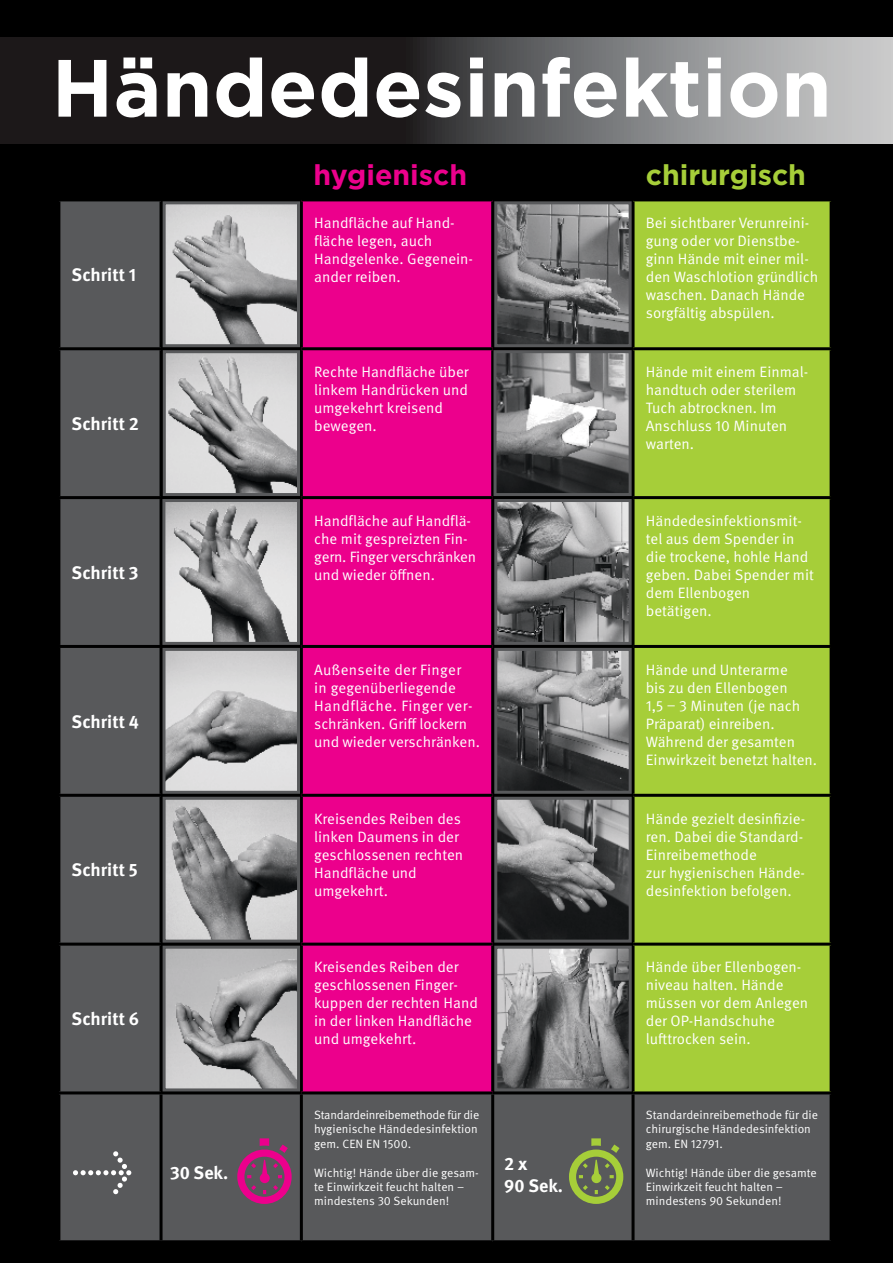
<style>
.page{position:relative;width:893px;height:1263px;background:#000}
.page>*{position:absolute;margin:0;border:0;box-sizing:border-box;transform-origin:0 0}
.t1{font:700 81px "Gotham";letter-spacing:.005em;color:#fff}
.t2{font:52.5px "Meta Pro Norm";color:#fff}
.t3{font:700 28.5px "Gotham";color:#a6ce39}
.t4{font:700 28.5px "Gotham";color:#ec008c}
.t5{font:700 18px/21.6px "Meta Pro";color:#fff}
.t6{font:15px/18px "Meta Pro Norm";color:#fff}
.t7{font:12px/14.4px "Meta Pro Norm";color:#fff}
</style>
<div class="page">
<div style="left:60px;top:201px;width:100px;height:295px;background:#58595b"></div>
<div style="left:303px;top:201px;width:188px;height:295px;background:#ec008c"></div>
<svg style="left:634px;top:201px;width:196px;height:295px;background:#9ec536"></svg>
<div style="left:60px;top:499px;width:571px;height:741px;background:#58595b"></div>
<div style="left:303px;top:499px;width:188px;height:592px;background:#ec008c"></div>
<svg style="left:634px;top:499px;width:196px;height:592px;background:#98bd34"></svg>
<div style="left:163px;top:1094px;width:667px;height:146px;background:#58595b"></div>
<hr style="left:57px;top:347px;width:104px;height:3px;background:#000">
<hr style="left:301px;top:347px;width:192px;height:3px;background:#000">
<hr style="left:633px;top:347px;width:200px;height:3px;background:#000">
<hr style="left:160px;top:499px;width:3px;height:146px;background:#000">
<hr style="left:300px;top:499px;width:3px;height:146px;background:#000">
<hr style="left:491px;top:499px;width:3px;height:146px;background:#000">
<hr style="left:57px;top:645px;width:104px;height:3px;background:#000">
<hr style="left:161px;top:645px;width:140px;height:3px;background:#000">
<hr style="left:160px;top:648px;width:3px;height:146px;background:#000">
<hr style="left:301px;top:645px;width:192px;height:3px;background:#000">
<hr style="left:300px;top:648px;width:3px;height:146px;background:#000">
<hr style="left:493px;top:645px;width:140px;height:3px;background:#000">
<hr style="left:491px;top:648px;width:3px;height:146px;background:#000">
<hr style="left:633px;top:645px;width:200px;height:3px;background:#000">
<hr style="left:57px;top:794px;width:104px;height:3px;background:#000">
<hr style="left:161px;top:794px;width:140px;height:3px;background:#000">
<hr style="left:160px;top:797px;width:3px;height:146px;background:#000">
<hr style="left:301px;top:794px;width:192px;height:3px;background:#000">
<hr style="left:300px;top:797px;width:3px;height:146px;background:#000">
<hr style="left:493px;top:794px;width:140px;height:3px;background:#000">
<hr style="left:491px;top:797px;width:3px;height:146px;background:#000">
<hr style="left:633px;top:794px;width:200px;height:3px;background:#000">
<hr style="left:57px;top:943px;width:104px;height:3px;background:#000">
<hr style="left:161px;top:943px;width:140px;height:3px;background:#000">
<hr style="left:160px;top:946px;width:3px;height:145px;background:#000">
<hr style="left:301px;top:943px;width:192px;height:3px;background:#000">
<hr style="left:300px;top:946px;width:3px;height:145px;background:#000">
<hr style="left:493px;top:943px;width:140px;height:3px;background:#000">
<hr style="left:491px;top:946px;width:3px;height:145px;background:#000">
<hr style="left:633px;top:943px;width:200px;height:3px;background:#000">
<hr style="left:57px;top:1091px;width:104px;height:3px;background:#000">
<hr style="left:161px;top:1091px;width:140px;height:3px;background:#000">
<hr style="left:160px;top:1094px;width:3px;height:146px;background:#000">
<hr style="left:301px;top:1091px;width:192px;height:3px;background:#000">
<hr style="left:300px;top:1094px;width:3px;height:146px;background:#000">
<hr style="left:493px;top:1091px;width:140px;height:3px;background:#000">
<hr style="left:491px;top:1094px;width:3px;height:146px;background:#000">
<hr style="left:631px;top:1094px;width:3px;height:146px;background:#000">
<img style="left:167px;top:205px;width:129px;height:138px">
<div style="left:163px;top:201px;width:137px;height:146px;border:3px solid #58595b"></div>
<svg style="left:0;top:37px;width:893px;height:107px;background:#535253"></svg>
<img style="left:167px;top:354px;width:129px;height:138px">
<div style="left:163px;top:350px;width:137px;height:146px;border:3px solid #58595b"></div>
<img style="left:166px;top:503px;width:130px;height:138px">
<div style="left:162px;top:499px;width:138px;height:146px;border:3px solid #58595b"></div>
<img style="left:167px;top:652px;width:129px;height:138px">
<div style="left:163px;top:648px;width:137px;height:146px;border:3px solid #58595b"></div>
<img style="left:167px;top:801px;width:129px;height:137px">
<div style="left:163px;top:797px;width:137px;height:145px;border:3px solid #58595b"></div>
<img style="left:167px;top:950px;width:129px;height:137px">
<div style="left:163px;top:946px;width:137px;height:145px;border:3px solid #58595b"></div>
<img style="left:498px;top:205px;width:130px;height:138px">
<div style="left:494px;top:201px;width:138px;height:146px;border:3px solid #58595b"></div>
<img style="left:497px;top:354px;width:131px;height:138px">
<div style="left:493px;top:350px;width:139px;height:146px;border:3px solid #58595b"></div>
<img style="left:498px;top:503px;width:130px;height:138px">
<div style="left:494px;top:499px;width:138px;height:146px;border:3px solid #58595b"></div>
<img style="left:498px;top:652px;width:130px;height:138px">
<div style="left:494px;top:648px;width:138px;height:146px;border:3px solid #58595b"></div>
<img style="left:498px;top:801px;width:130px;height:137px">
<div style="left:494px;top:797px;width:138px;height:145px;border:3px solid #58595b"></div>
<img style="left:498px;top:950px;width:130px;height:137px">
<div style="left:494px;top:946px;width:138px;height:145px;border:3px solid #58595b"></div>
<svg style="left:237px;top:1138px;width:55px;height:66px;background:#8f376d"></svg>
<svg style="left:569px;top:1138px;width:54px;height:66px;background:#75854d"></svg>
<h1 class="t1" style="left:52px;top:34px;width:781px">Händedesinfektion</h1>
<p class="t5" style="left:72px;top:263px;width:66px">Schritt 1</p>
<p class="t5" style="left:72px;top:412px;width:69px">Schritt 2</p>
<p class="t5" style="left:72px;top:561px;width:68px">Schritt 3</p>
<p class="t5" style="left:72px;top:709px;width:69px">Schritt 4</p>
<p class="t5" style="left:72px;top:858px;width:68px">Schritt 5</p>
<p class="t5" style="left:72px;top:1007px;width:69px">Schritt 6</p>
<h2 class="t2" style="left:72px;top:1129px;width:63px">→</h2>
<h3 class="t4" style="left:313px;top:156px;width:155px">hygienisch</h3>
<h3 class="t3" style="left:646px;top:156px;width:162px">chirurgisch</h3>
<p class="t6" style="left:314px;top:213px;width:160px">Handfläche auf Hand&shy;fläche legen, auch<br>Handgelenke. Gegenein&shy;ander reiben.</p>
<p class="t6" style="left:646px;top:213px;width:174px">Bei sichtbarer Verunreini&shy;gung oder vor Dienstbe&shy;ginn Hände mit einer mil&shy;den Waschlotion gründlich waschen. Danach Hände sorgfältig abspülen.</p>
<p class="t6" style="left:314px;top:362px;width:156px">Rechte Handfläche über linkem Handrücken und umgekehrt kreisend bewegen.</p>
<p class="t6" style="left:646px;top:362px;width:164px">Hände mit einem Einmal&shy;handtuch oder sterilem<br>Tuch abtrocknen. Im<br>Anschluss 10 Minuten warten.</p>
<p class="t6" style="left:314px;top:511px;width:164px">Handfläche auf Handflä&shy;che mit gespreizten Fin&shy;gern. Finger verschränken und wieder öffnen.</p>
<p class="t6" style="left:646px;top:511px;width:170px">Händedesinfektionsmit&shy;tel aus dem Spender in die trockene, hohle Hand geben. Dabei Spender mit dem Ellenbogen betätigen.</p>
<p class="t6" style="left:314px;top:660px;width:167px">Außenseite der Finger<br>in gegenüberliegende<br>Handfläche. Finger ver&shy;schränken. Griff lockern und wieder verschränken.</p>
<p class="t6" style="left:646px;top:660px;width:173px">Hände und Unterarme<br>bis zu den Ellenbogen<br>1,5 – 3 Minuten (je nach<br>Präparat) einreiben.<br>Während der gesamten<br>Einwirkzeit benetzt halten.</p>
<p class="t6" style="left:314px;top:808px;width:151px">Kreisendes Reiben des linken Daumens in der geschlossenen rechten<br>Handfläche und umgekehrt.</p>
<p class="t6" style="left:646px;top:808px;width:161px">Hände gezielt desinfizie&shy;ren. Dabei die Standard-<br>Einreibemethode<br>zur hygienischen Hände&shy;desinfektion befolgen.</p>
<p class="t6" style="left:314px;top:957px;width:165px">Kreisendes Reiben der geschlossenen Finger&shy;kuppen der rechten Hand in der linken Handfläche und umgekehrt.</p>
<p class="t6" style="left:646px;top:957px;width:164px">Hände über Ellenbogen&shy;niveau halten. Hände müssen vor dem Anlegen der OP-Handschuhe lufttrocken sein.</p>
<p class="t7" style="left:314px;top:1107px;width:167px">Standardeinreibemethode für die hygienische Händedesinfektion gem. CEN EN 1500.</p>
<p class="t7" style="left:314px;top:1164px;width:166px">Wichtig! Hände über die gesam&shy;te Einwirkzeit feucht halten – mindestens 30 Sekunden!</p>
<p class="t5" style="left:170px;top:1161px;width:60px">30 Sek.</p>
<p class="t5" style="left:504px;top:1152px;width:60px">2 x<br>90 Sek.</p>
<p class="t7" style="left:646px;top:1107px;width:174px">Standardeinreibemethode für die chirurgische Händedesinfektion gem. EN 12791.</p>
<p class="t7" style="left:646px;top:1164px;width:173px">Wichtig! Hände über die gesamte<br>Einwirkzeit feucht halten – mindestens 90 Sekunden!</p>
</div>
